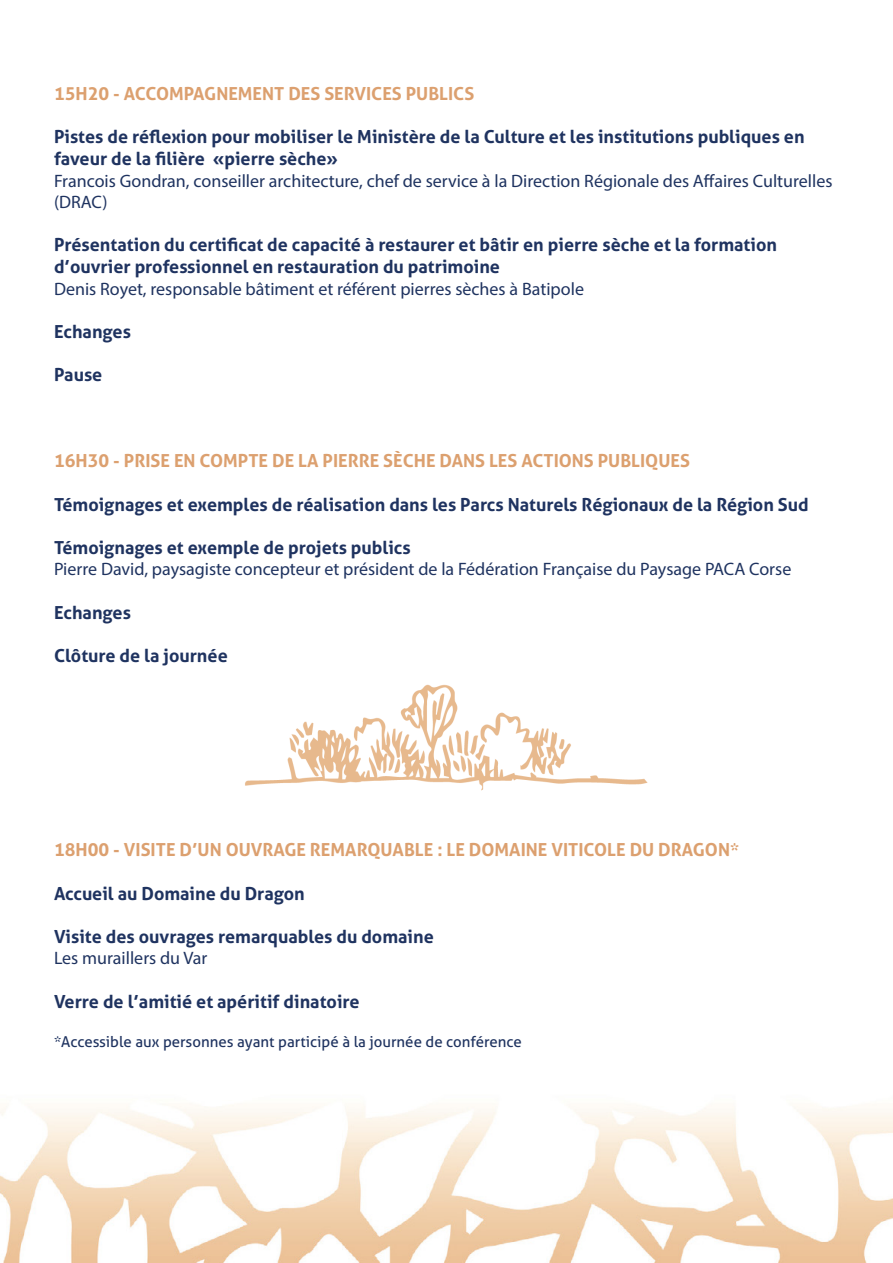
<style>
.page{position:relative;width:893px;height:1263px;background:#fff}
.page>*{position:absolute;margin:0;border:0;box-sizing:border-box;transform-origin:0 0}
.t1{font:700 18px/21.6px "Aller";color:#1f3360}
.t2{font:18px/21.6px "Myriad Pro";color:#1f3360}
.t3{font:700 18px "Aller";color:#dca06f}
.t4{font:15px "Aller";color:#1f3360}
</style>
<div class="page">
<img style="left:0;top:1105px;width:893px;height:158px">
<img style="left:245px;top:684px;width:403px;height:107px">
<p class="t3" style="left:54px;top:83px;width:422px">15H20 - ACCOMPAGNEMENT DES SERVICES PUBLICS</p>
<p class="t1" style="left:54px;top:126px;width:752px">Pistes de réflexion pour mobiliser le Ministère de la Culture et les institutions publiques en faveur de la filière «pierre sèche»</p>
<p class="t2" style="left:54px;top:170px;width:780px">Francois Gondran, conseiller architecture, chef de service à la Direction Régionale des Affaires Culturelles (DRAC)</p>
<p class="t1" style="left:54px;top:234px;width:724px">Présentation du certificat de capacité à restaurer et bâtir en pierre sèche et la formation d’ouvrier professionnel en restauration du patrimoine</p>
<p class="t2" style="left:54px;top:278px;width:531px">Denis Royet, responsable bâtiment et référent pierres sèches à Batipole</p>
<p class="t1" style="left:54px;top:321px;width:79px">Echanges</p>
<p class="t1" style="left:54px;top:364px;width:50px">Pause</p>
<p class="t3" style="left:54px;top:450px;width:637px">16H30 - PRISE EN COMPTE DE LA PIERRE SÈCHE DANS LES ACTIONS PUBLIQUES</p>
<p class="t1" style="left:54px;top:493px;width:756px">Témoignages et exemples de réalisation dans les Parcs Naturels Régionaux de la Région Sud</p>
<p class="t1" style="left:54px;top:537px;width:358px">Témoignages et exemple de projets publics</p>
<p class="t2" style="left:54px;top:558px;width:739px">Pierre David, paysagiste concepteur et président de la Fédération Française du Paysage PACA Corse</p>
<p class="t1" style="left:54px;top:601px;width:79px">Echanges</p>
<p class="t1" style="left:54px;top:645px;width:175px">Clôture de la journée</p>
<p class="t3" style="left:54px;top:839px;width:686px">18H00 - VISITE D’UN OUVRAGE REMARQUABLE : LE DOMAINE VITICOLE DU DRAGON*</p>
<p class="t1" style="left:54px;top:882px;width:252px">Accueil au Domaine du Dragon</p>
<p class="t1" style="left:54px;top:925px;width:381px">Visite des ouvrages remarquables du domaine</p>
<p class="t2" style="left:54px;top:947px;width:155px">Les muraillers du Var</p>
<p class="t1" style="left:54px;top:990px;width:307px">Verre de l’amitié et apéritif dinatoire</p>
<p class="t4" style="left:54px;top:1033px;width:469px">*Accessible aux personnes ayant participé à la journée de conférence</p>
</div>
